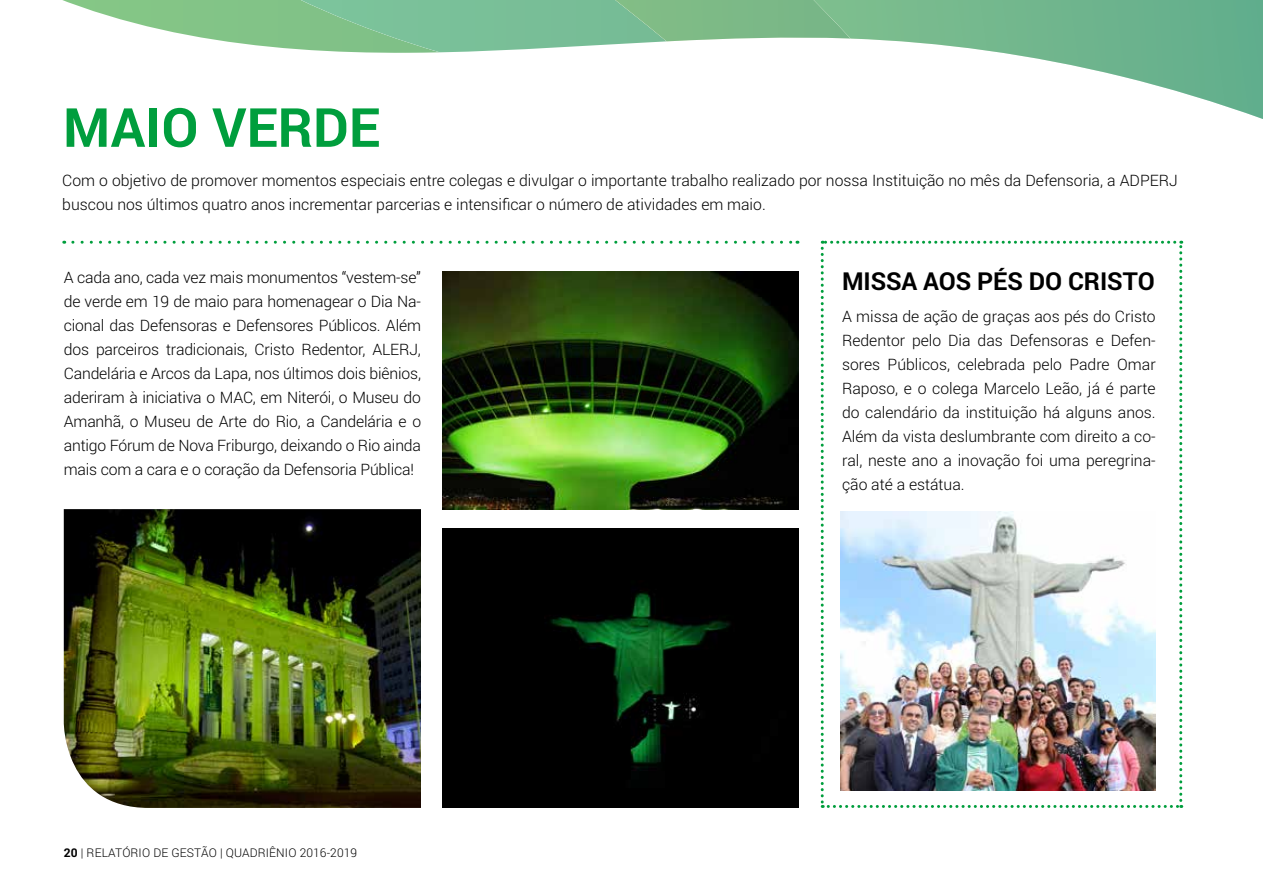
<style>
.page{position:relative;width:1263px;height:893px;background:#fff}
.page>*{position:absolute;margin:0;border:0;box-sizing:border-box;transform-origin:0 0}
.t1{font:700 54px "Roboto";color:#009e3d}
.t2{font:700 24.75px "Roboto";letter-spacing:-.005em;color:#000}
.t3{font:300 15.75px/24px "Roboto";color:#000;text-align:justify}
.t4{font:300 12px "Roboto";letter-spacing:.01em;color:#000}
.s1{font-weight:700}
</style>
<div class="page">
<svg style="left:73px;top:241px;width:725px;height:3px"></svg>
<svg style="left:821px;top:241px;width:361px;height:567px"></svg>
<img style="left:64px;top:509px;width:357px;height:299px">
<img style="left:442px;top:272px;width:356px;height:237px">
<img style="left:442px;top:529px;width:356px;height:279px">
<img style="left:841px;top:511px;width:314px;height:279px">
<svg style="left:62px;top:0;width:703px;height:53px"></svg>
<svg style="left:765px;top:0;width:498px;height:119px"></svg>
<h1 class="t1" style="left:63px;top:90px;width:318px">MAIO VERDE</h1>
<p class="t3" style="left:62px;top:168px;width:1117px">Com o objetivo de promover momentos especiais entre colegas e divulgar o importante trabalho realizado por nossa Instituição no mês da Defensoria, a ADPERJ buscou nos últimos quatro anos incrementar parcerias e intensificar o número de atividades em maio.</p>
<p class="t3" style="left:64px;top:265px;width:359px">A cada ano, cada vez mais monumentos “vestem-se” de verde em 19 de maio para homenagear o Dia Na&shy;cional das Defensoras e Defensores Públicos. Além dos parceiros tradicionais, Cristo Redentor, ALERJ, Candelária e Arcos da Lapa, nos últimos dois biênios, aderiram à iniciativa o MAC, em Niterói, o Museu do Amanhã, o Museu de Arte do Rio, a Candelária e o antigo Fórum de Nova Friburgo, deixando o Rio ainda mais com a cara e o coração da Defensoria Pública!</p>
<h2 class="t2" style="left:842px;top:264px;width:314px">MISSA AOS PÉS DO CRISTO</h2>
<p class="t3" style="left:842px;top:304px;width:315px">A missa de ação de graças aos pés do Cristo Redentor pelo Dia das Defensoras e Defen&shy;sores Públicos, celebrada pelo Padre Omar Raposo, e o colega Marcelo Leão, já é parte do calendário da instituição há alguns anos.<br>Além da vista deslumbrante com direito a co&shy;ral, neste ano a inovação foi uma peregrina&shy;ção até a estátua.</p>
<p class="t4" style="left:64px;top:845px;width:295px"><span class="s1">20</span> | RELATÓRIO DE GESTÃO | QUADRIÊNIO 2016-2019</p>
</div>
